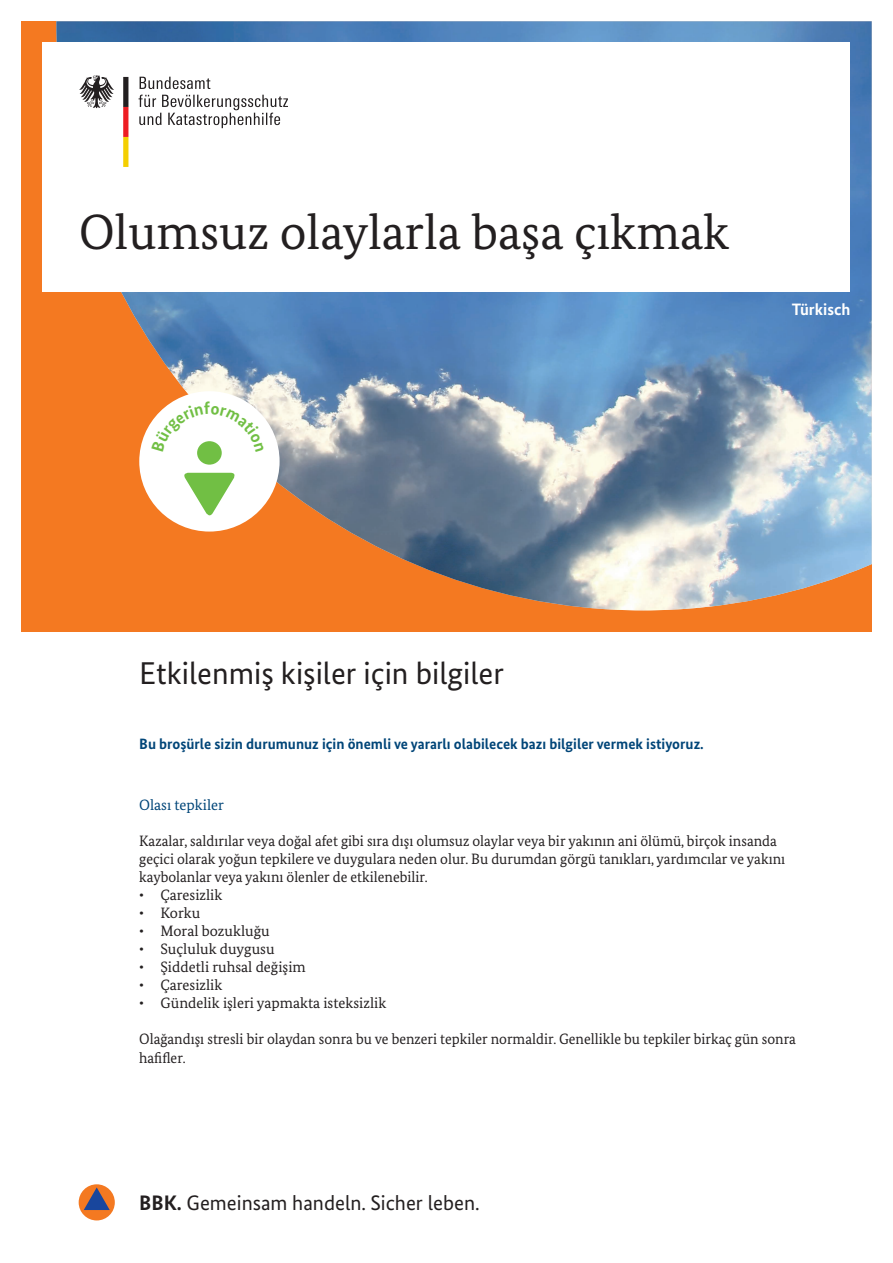
<style>
.page{position:relative;width:893px;height:1263px;background:#fff}
.page>*{position:absolute;margin:0;border:0;box-sizing:border-box;transform-origin:0 0}
.t1{font:49.5px "Bundes Serif";color:#231f20}
.t2{font:31.5px "Bundes Sans";color:#231f20}
.t3{font:21px "Bundes Sans";color:#231f20}
.t4{font:700 16.5px "Bundes Sans";color:#fff}
.t5{font:15px/18px "Bundes Serif";color:#231f20;scale:.96 1}
.t6{font:15px "Bundes Serif";color:#231f20}
.t7{font:700 15px "Bundes Sans";color:#004578}
.t8{font:15px "Bundes Serif";color:#004578}
.s1{font-weight:700}
</style>
<div class="page">
<div style="left:21px;top:21px;width:851px;height:610px;background:#f47921"></div>
<img style="left:56px;top:21px;width:816px;height:589px">
<div style="left:43px;top:43px;width:807px;height:249px;background:#fff"></div>
<svg style="left:79px;top:75px;width:35px;height:33px"></svg>
<svg style="left:123px;top:77px;width:5px;height:90px"></svg>
<svg style="left:140px;top:77px;width:70px;height:12px"></svg>
<svg style="left:139px;top:95px;width:149px;height:33px"></svg>
<div style="left:79px;top:1184px;width:36px;height:36px;background:#f47921;border-radius:50%"></div>
<svg style="left:84px;top:1187px;width:26px;height:23px"></svg>
<div style="left:139px;top:391px;width:141px;height:140px;background:#fff;border-radius:50%"></div>
<div style="left:197px;top:441px;width:25px;height:24px;background:#71bf44;border-radius:50%"></div>
<svg style="left:184px;top:473px;width:51px;height:43px"></svg>
<svg style="left:152px;top:402px;width:112px;height:49px"></svg>
<h1 class="t1" style="left:79px;top:202px;width:652px">Olumsuz olaylarla başa çıkmak</h1>
<h2 class="t4" style="left:792px;top:299px;width:60px">Türkisch</h2>
<h3 class="t2" style="left:139px;top:654px;width:366px">Etkilenmiş kişiler için bilgiler</h3>
<h4 class="t7" style="left:139px;top:735px;width:566px">Bu broşürle sizin durumunuz için önemli ve yararlı olabilecek bazı bilgiler vermek istiyoruz.</h4>
<p class="t8" style="left:139px;top:796px;width:86px">Olası tepkiler</p>
<p class="t5" style="left:139px;top:832px;width:674px">Kazalar, saldırılar veya doğal afet gibi sıra dışı olumsuz olaylar veya bir yakının ani ölümü, birçok insanda geçici olarak yoğun tepkilere ve duygulara neden olur. Bu durumdan görgü tanıkları, yardımcılar ve yakını kaybolanlar veya yakını ölenler de etkilenebilir.</p>
<p class="t6" style="left:139px;top:886px;width:85px">• Çaresizlik</p>
<p class="t6" style="left:139px;top:904px;width:63px">• Korku</p>
<p class="t6" style="left:139px;top:922px;width:132px">• Moral bozukluğu</p>
<p class="t6" style="left:139px;top:940px;width:137px">• Suçluluk duygusu</p>
<p class="t6" style="left:139px;top:958px;width:168px">• Şiddetli ruhsal değişim</p>
<p class="t6" style="left:139px;top:976px;width:85px">• Çaresizlik</p>
<p class="t6" style="left:139px;top:994px;width:249px">• Gündelik işleri yapmakta isteksizlik</p>
<p class="t5" style="left:139px;top:1029px;width:686px;line-height:19.5px">Olağandışı stresli bir olaydan sonra bu ve benzeri tepkiler normaldir. Genellikle bu tepkiler birkaç gün sonra hafifler.</p>
<p class="t3" style="left:139px;top:1190px;width:342px"><span class="s1">BBK.</span> Gemeinsam handeln. Sicher leben.</p>
</div>
